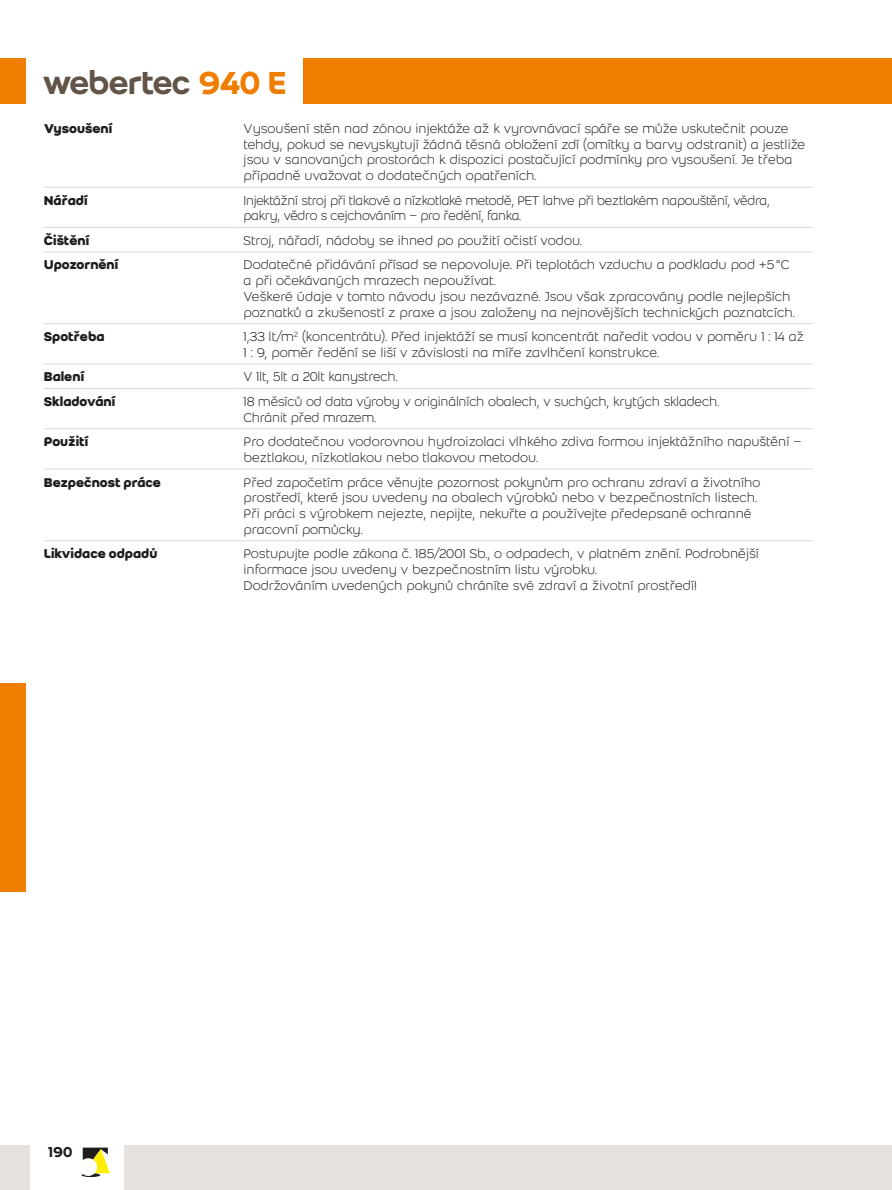
<style>
.page{position:relative;width:892px;height:1190px;background:#fff}
.page>*{position:absolute;margin:0;border:0;box-sizing:border-box;transform-origin:0 0}
.t1{font:35px "Weber Name";letter-spacing:.005em;color:#625446}
.t2{font:500 15.75px "Weber";color:#1d1d1b}
.t3{font:300 14px/15.8px "Weber";color:#1d1d1b}
.t4{font:300 14px/15.8px "Weber";letter-spacing:-.02em;color:#1d1d1b}
.t5{font:700 14px "Weber";color:#1d1d1b}
.s1{color:#ef7d00}
</style>
<div class="page">
<svg style="left:82px;top:1147px;width:28px;height:30px"></svg>
<div style="left:125px;top:1145px;width:767px;height:45px;background:#e5e1de"></div>
<div style="left:0;top:1145px;width:29px;height:45px;background:#e5e1de"></div>
<div style="left:303px;top:59px;width:589px;height:45px;background:#ef7d00"></div>
<div style="left:0;top:59px;width:26px;height:45px;background:#ef7d00"></div>
<hr style="left:44px;top:187px;width:192px;height:1px;background:#dadada">
<hr style="left:236px;top:187px;width:577px;height:1px;background:#dadada">
<hr style="left:44px;top:227px;width:192px;height:1px;background:#dadada">
<hr style="left:236px;top:227px;width:577px;height:1px;background:#dadada">
<hr style="left:44px;top:251px;width:192px;height:1px;background:#dadada">
<hr style="left:236px;top:251px;width:577px;height:1px;background:#dadada">
<hr style="left:44px;top:323px;width:192px;height:1px;background:#dadada">
<hr style="left:236px;top:323px;width:577px;height:1px;background:#dadada">
<hr style="left:44px;top:363px;width:192px;height:1px;background:#dadada">
<hr style="left:236px;top:363px;width:577px;height:1px;background:#dadada">
<hr style="left:44px;top:388px;width:192px;height:1px;background:#dadada">
<hr style="left:236px;top:388px;width:577px;height:1px;background:#dadada">
<hr style="left:44px;top:428px;width:192px;height:1px;background:#dadada">
<hr style="left:236px;top:428px;width:577px;height:1px;background:#dadada">
<hr style="left:44px;top:468px;width:192px;height:1px;background:#dadada">
<hr style="left:236px;top:468px;width:577px;height:1px;background:#dadada">
<hr style="left:44px;top:540px;width:192px;height:1px;background:#dadada">
<hr style="left:236px;top:540px;width:577px;height:1px;background:#dadada">
<div style="left:0;top:684px;width:26px;height:208px;background:#ef7d00"></div>
<h1 class="t1" style="left:43px;top:62px;width:245px">webertec <span class="s1">940 E</span></h1>
<p class="t5" style="left:44px;top:120px;width:70px">Vysoušení</p>
<p class="t3" style="left:243px;top:121px;width:563px">Vysoušení stěn nad zónou injektáže až k vyrovnávací spáře se může uskutečnit pouze tehdy, pokud se nevyskytují žádná těsná obložení zdí (omítky a barvy odstranit) a jestliže jsou v sanovaných prostorách k dispozici postačující podmínky pro vysoušení. Je třeba případně uvažovat o dodatečných opatřeních.</p>
<p class="t5" style="left:44px;top:192px;width:45px">Nářadí</p>
<p class="t4" style="left:243px;top:192px;width:527px">Injektážní stroj při tlakové a nízkotlaké metodě, PET lahve při beztlakém napouštění, vědra, pakry, vědro s cejchováním – pro ředění, fanka.</p>
<p class="t5" style="left:44px;top:232px;width:47px">Čištění</p>
<p class="t3" style="left:243px;top:233px;width:339px">Stroj, nářadí, nádoby se ihned po použití očistí vodou.</p>
<p class="t5" style="left:44px;top:256px;width:76px">Upozornění</p>
<p class="t3" style="left:243px;top:257px;width:552px">Dodatečné přidávání přísad se nepovoluje. Při teplotách vzduchu a podkladu pod +5°C a při očekávaných mrazech nepoužívat.<br>Veškeré údaje v tomto návodu jsou nezávazné. Jsou však zpracovány podle nejlepších poznatků a zkušeností z praxe a jsou založeny na nejnovějších technických poznatcích.</p>
<p class="t5" style="left:44px;top:328px;width:62px">Spotřeba</p>
<p class="t3" style="left:243px;top:329px;width:562px">1,33 lt/m<sup>2</sup> (koncentrátu). Před injektáží se musí koncentrát naředit vodou v poměru 1 : 14 až<br>1 : 9, poměr ředění se liší v závislosti na míře zavlhčení konstrukce.</p>
<p class="t5" style="left:44px;top:368px;width:42px">Balení</p>
<p class="t3" style="left:243px;top:369px;width:155px">V 1lt, 5lt a 20lt kanystrech.</p>
<p class="t5" style="left:44px;top:393px;width:73px">Skladování</p>
<p class="t3" style="left:243px;top:394px;width:477px">18 měsíců od data výroby v originálních obalech, v suchých, krytých skladech.<br>Chránit před mrazem.</p>
<p class="t5" style="left:44px;top:433px;width:46px">Použití</p>
<p class="t3" style="left:243px;top:434px;width:559px">Pro dodatečnou vodorovnou hydroizolaci vlhkého zdiva formou injektážního napuštění – beztlakou, nízkotlakou nebo tlakovou metodou.</p>
<p class="t5" style="left:44px;top:473px;width:119px">Bezpečnost práce</p>
<p class="t3" style="left:243px;top:474px;width:518px">Před započetím práce věnujte pozornost pokynům pro ochranu zdraví a životního prostředí, které jsou uvedeny na obalech výrobků nebo v bezpečnostních listech.<br>Při práci s výrobkem nejezte, nepijte, nekuřte a používejte předepsané ochranné pracovní pomůcky.</p>
<p class="t5" style="left:44px;top:545px;width:115px">Likvidace odpadů</p>
<p class="t3" style="left:243px;top:546px;width:517px">Postupujte podle zákona č. 185/2001 Sb., o odpadech, v platném znění. Podrobnější informace jsou uvedeny v bezpečnostním listu výrobku.<br>Dodržováním uvedených pokynů chráníte své zdraví a životní prostředí!</p>
<p class="t2" style="left:48px;top:1142px;width:26px">190</p>
</div>
